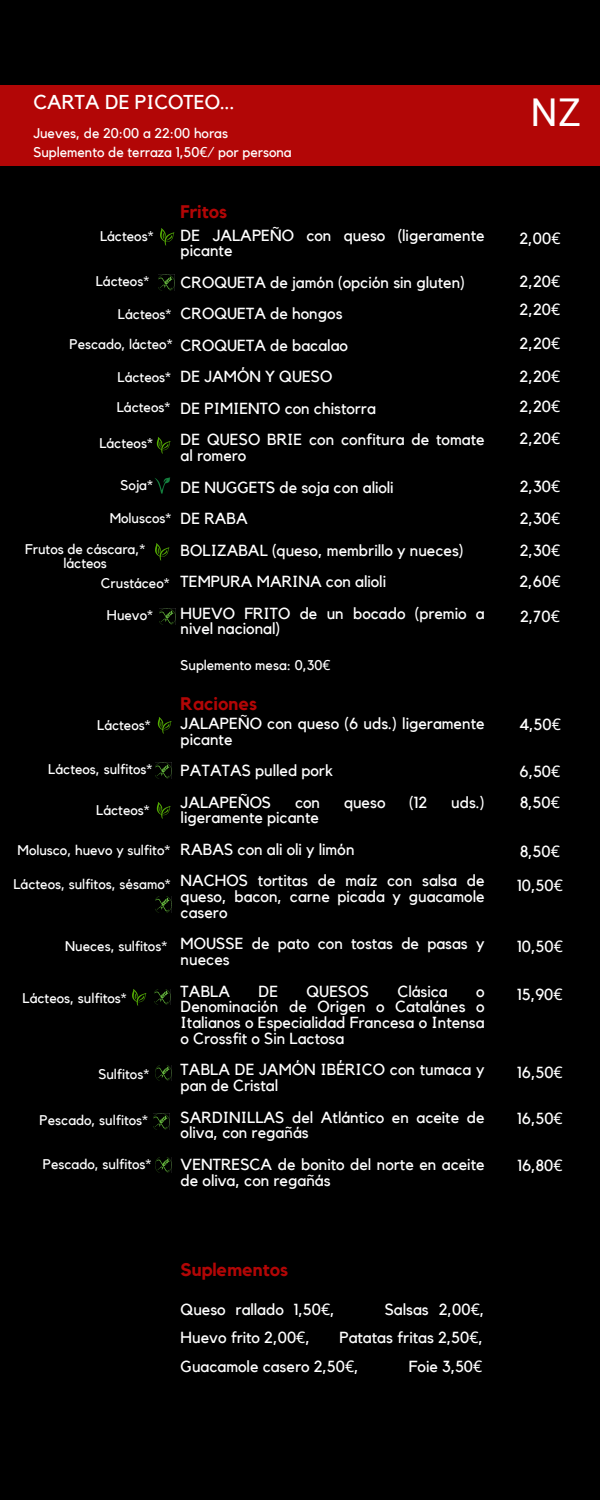
<style>
.page{position:relative;width:600px;height:1500px;background:#000}
.page>*{position:absolute;margin:0;border:0;box-sizing:border-box;transform-origin:0 0}
.t1{font:38.3px "Roboto";color:#fff}
.t2{font:20px "Kollektif";color:#fff}
.t3{font:700 18.2px "Kollektif";color:#b20606}
.t4{font:16px/15.8px "Kollektif";color:#fff}
.t5{font:14px "Kollektif";color:#fff}
.s1{font-family:"Noto Sans"}
</style>
<div class="page">
<div style="left:0;top:86px;width:600px;height:80px;background:#b20606"></div>
<img style="left:156px;top:1157px;width:15px;height:16px">
<img style="left:153px;top:1114px;width:16px;height:15px">
<img style="left:159px;top:275px;width:15px;height:15px">
<img style="left:160px;top:228px;width:15px;height:18px">
<img style="left:155px;top:478px;width:15px;height:16px">
<img style="left:159px;top:609px;width:16px;height:15px">
<img style="left:156px;top:437px;width:15px;height:17px">
<img style="left:155px;top:543px;width:15px;height:18px">
<img style="left:157px;top:717px;width:15px;height:17px">
<img style="left:155px;top:763px;width:16px;height:15px">
<img style="left:155px;top:896px;width:16px;height:16px">
<img style="left:156px;top:802px;width:15px;height:17px">
<img style="left:132px;top:989px;width:15px;height:17px">
<img style="left:155px;top:989px;width:15px;height:16px">
<img style="left:156px;top:1065px;width:15px;height:16px">
<p class="t2" style="left:33px;top:92px;width:203px">CARTA DE PICOTEO...</p>
<p class="t5" style="left:33px;top:126px;width:196px">Jueves, de 20:00 a 22:00 horas</p>
<p class="t5" style="left:33px;top:146px;width:260px">Suplemento de terraza 1,50<span class="s1">€</span>/ por persona</p>
<p class="t3" style="left:181px;top:203px;width:48px">Fritos</p>
<p class="t1" style="left:530px;top:91px;width:52px">NZ</p>
<p class="t5" style="left:100px;top:229px;width:55px">Lácteos*</p>
<p class="t5" style="left:96px;top:274px;width:55px">Lácteos*</p>
<p class="t5" style="left:118px;top:308px;width:55px">Lácteos*</p>
<p class="t5" style="left:70px;top:337px;width:104px">Pescado, lácteo*</p>
<p class="t5" style="left:118px;top:371px;width:55px">Lácteos*</p>
<p class="t5" style="left:117px;top:401px;width:55px">Lácteos*</p>
<p class="t5" style="left:99px;top:437px;width:55px">Lácteos*</p>
<p class="t5" style="left:120px;top:479px;width:34px">Soja*</p>
<p class="t5" style="left:110px;top:511px;width:63px">Moluscos*</p>
<p class="t5" style="left:25px;top:543px;width:121px">Frutos de cáscara,*</p>
<p class="t5" style="left:64px;top:556px;width:45px">lácteos</p>
<p class="t5" style="left:101px;top:576px;width:70px">Crustáceo*</p>
<p class="t5" style="left:107px;top:609px;width:47px">Huevo*</p>
<p class="t4" style="left:181px;top:228px;width:305px">DE JALAPEÑO con queso (ligeramente picante</p>
<p class="t4" style="left:181px;top:275px;width:286px">CROQUETA de jamón (opción sin gluten)</p>
<p class="t4" style="left:181px;top:306px;width:163px">CROQUETA de hongos</p>
<p class="t4" style="left:181px;top:338px;width:169px">CROQUETA de bacalao</p>
<p class="t4" style="left:181px;top:369px;width:153px">DE JAMÓN Y QUESO</p>
<p class="t4" style="left:181px;top:401px;width:197px">DE PIMIENTO con chistorra</p>
<p class="t4" style="left:181px;top:432px;width:305px">DE QUESO BRIE con confitura de tomate al romero</p>
<p class="t4" style="left:181px;top:480px;width:214px">DE NUGGETS de soja con alioli</p>
<p class="t4" style="left:181px;top:511px;width:69px">DE RABA</p>
<p class="t4" style="left:181px;top:543px;width:285px">BOLIZABAL (queso, membrillo y nueces)</p>
<p class="t4" style="left:181px;top:574px;width:207px">TEMPURA MARINA con alioli</p>
<p class="t4" style="left:181px;top:606px;width:305px">HUEVO FRITO de un bocado (premio a nivel nacional)</p>
<p class="t4" style="left:520px;top:609px;width:41px">2,70<span class="s1">€</span></p>
<p class="t4" style="left:519px;top:231px;width:43px">2,00<span class="s1">€</span></p>
<p class="t4" style="left:520px;top:274px;width:42px">2,20<span class="s1">€</span></p>
<p class="t4" style="left:520px;top:302px;width:42px">2,20<span class="s1">€</span></p>
<p class="t4" style="left:520px;top:336px;width:42px">2,20<span class="s1">€</span></p>
<p class="t4" style="left:520px;top:369px;width:42px">2,20<span class="s1">€</span></p>
<p class="t4" style="left:520px;top:399px;width:42px">2,20<span class="s1">€</span></p>
<p class="t4" style="left:520px;top:431px;width:42px">2,20<span class="s1">€</span></p>
<p class="t4" style="left:520px;top:479px;width:42px">2,30<span class="s1">€</span></p>
<p class="t4" style="left:520px;top:511px;width:42px">2,30<span class="s1">€</span></p>
<p class="t4" style="left:520px;top:543px;width:42px">2,30<span class="s1">€</span></p>
<p class="t4" style="left:519px;top:574px;width:43px">2,60<span class="s1">€</span></p>
<p class="t5" style="left:180px;top:659px;width:152px">Suplemento mesa: 0,30<span class="s1">€</span></p>
<p class="t3" style="left:181px;top:695px;width:78px">Raciones</p>
<p class="t4" style="left:181px;top:716px;width:305px">JALAPEÑO con queso (6 uds.) ligeramente picante</p>
<p class="t4" style="left:181px;top:763px;width:154px">PATATAS pulled pork</p>
<p class="t4" style="left:181px;top:795px;width:92px">JALAPEÑOS</p>
<p class="t4" style="left:295px;top:795px;width:27px">con</p>
<p class="t4" style="left:344px;top:795px;width:43px">queso</p>
<p class="t4" style="left:409px;top:795px;width:20px">(12</p>
<p class="t4" style="left:451px;top:795px;width:35px">uds.)</p>
<p class="t4" style="left:181px;top:811px;width:140px">ligeramente picante</p>
<p class="t4" style="left:181px;top:842px;width:176px">RABAS con ali oli y limón</p>
<p class="t4" style="left:181px;top:874px;width:305px;text-align:justify">NACHOS tortitas de maíz con salsa de queso, bacon, carne picada y guacamole casero</p>
<p class="t4" style="left:181px;top:937px;width:305px">MOUSSE de pato con tostas de pasas y nueces</p>
<p class="t4" style="left:181px;top:984px;width:51px">TABLA</p>
<p class="t4" style="left:259px;top:984px;width:21px">DE</p>
<p class="t4" style="left:307px;top:984px;width:64px">QUESOS</p>
<p class="t4" style="left:397px;top:984px;width:52px">Clásica</p>
<p class="t4" style="left:519px;top:717px;width:43px">4,50<span class="s1">€</span></p>
<p class="t5" style="left:97px;top:719px;width:55px">Lácteos*</p>
<p class="t5" style="left:48px;top:763px;width:106px">Lácteos, sulfitos*</p>
<p class="t4" style="left:520px;top:764px;width:42px">6,50<span class="s1">€</span></p>
<p class="t4" style="left:520px;top:795px;width:41px">8,50<span class="s1">€</span></p>
<p class="t4" style="left:520px;top:844px;width:41px">8,50<span class="s1">€</span></p>
<p class="t4" style="left:517px;top:878px;width:47px">10,50<span class="s1">€</span></p>
<p class="t5" style="left:96px;top:803px;width:55px">Lácteos*</p>
<p class="t5" style="left:17px;top:843px;width:154px">Molusco, huevo y sulfito*</p>
<p class="t5" style="left:13px;top:878px;width:159px">Lácteos, sulfitos, sésamo*</p>
<p class="t4" style="left:517px;top:939px;width:47px">10,50<span class="s1">€</span></p>
<p class="t5" style="left:65px;top:940px;width:104px">Nueces, sulfitos*</p>
<p class="t5" style="left:23px;top:991px;width:106px">Lácteos, sulfitos*</p>
<p class="t4" style="left:517px;top:987px;width:47px">15,90<span class="s1">€</span></p>
<p class="t4" style="left:181px;top:984px;width:305px;text-align:justify;text-indent:296px">o Denominación de Origen o Catalánes o Italianos o Especialidad Francesa o Intensa o Crossfit o Sin Lactosa</p>
<p class="t4" style="left:181px;top:1063px;width:305px">TABLA DE JAMÓN IBÉRICO con tumaca y pan de Cristal</p>
<p class="t4" style="left:181px;top:1110px;width:305px">SARDINILLAS del Atlántico en aceite de oliva, con regañás</p>
<p class="t4" style="left:181px;top:1157px;width:305px">VENTRESCA de bonito del norte en aceite de oliva, con regañás</p>
<p class="t4" style="left:517px;top:1065px;width:47px">16,50<span class="s1">€</span></p>
<p class="t5" style="left:98px;top:1067px;width:52px">Sulfitos*</p>
<p class="t4" style="left:517px;top:1111px;width:47px">16,50<span class="s1">€</span></p>
<p class="t5" style="left:40px;top:1113px;width:110px">Pescado, sulfitos*</p>
<p class="t5" style="left:43px;top:1158px;width:110px">Pescado, sulfitos*</p>
<p class="t4" style="left:517px;top:1158px;width:47px">16,80<span class="s1">€</span></p>
<p class="t3" style="left:181px;top:1261px;width:109px">Suplementos</p>
<p class="t4" style="left:181px;top:1302px;width:156px">Queso rallado 1,50<span class="s1">€</span>,</p>
<p class="t4" style="left:385px;top:1302px;width:101px">Salsas 2,00<span class="s1">€</span>,</p>
<p class="t4" style="left:181px;top:1330px;width:131px">Huevo frito 2,00<span class="s1">€</span>,</p>
<p class="t4" style="left:339px;top:1330px;width:145px">Patatas fritas 2,50<span class="s1">€</span>,</p>
<p class="t4" style="left:181px;top:1359px;width:180px">Guacamole casero 2,50<span class="s1">€</span>,</p>
<p class="t4" style="left:409px;top:1359px;width:75px">Foie 3,50<span class="s1">€</span></p>
</div>
